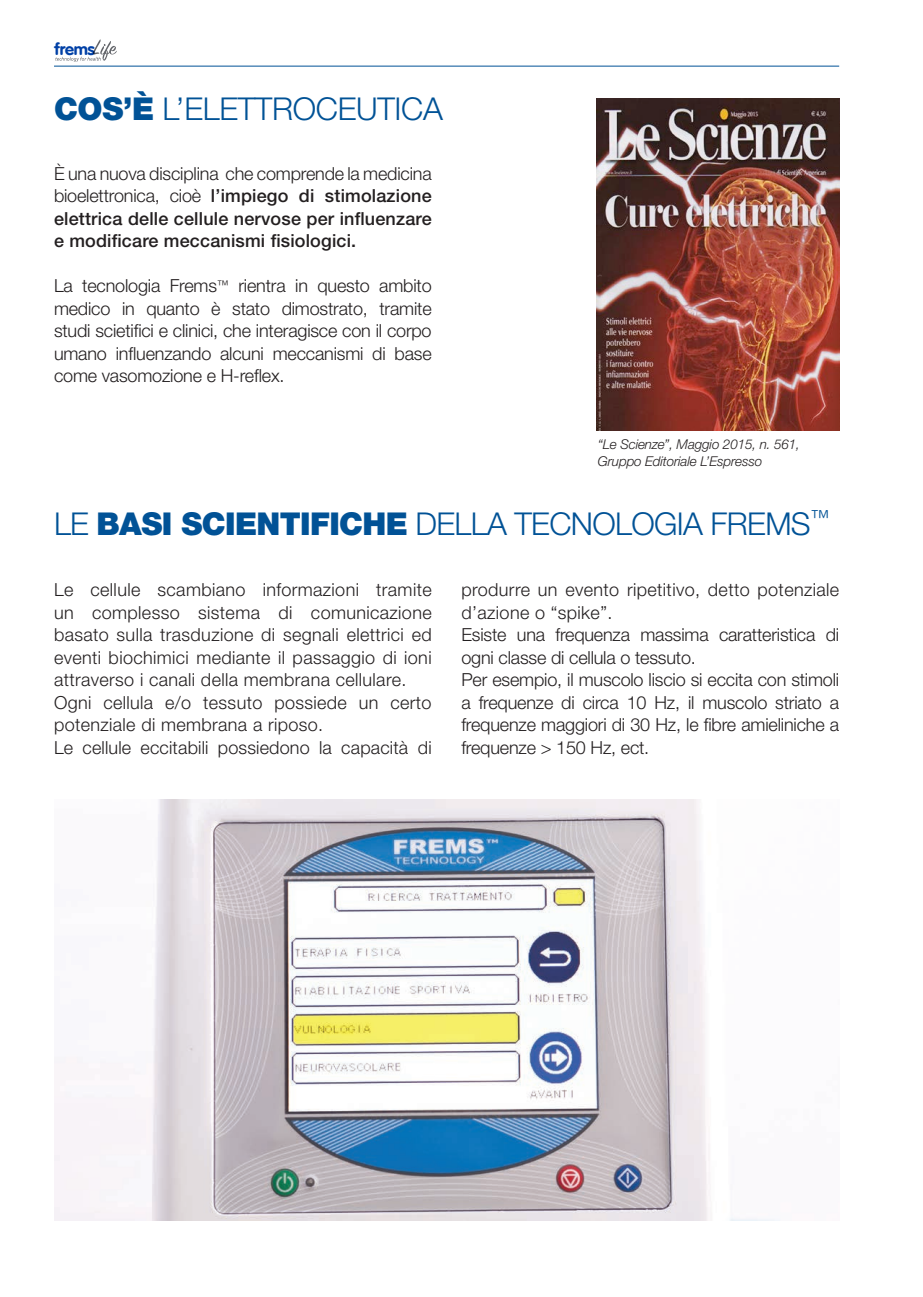
<style>
.page{position:relative;width:923px;height:1297px;background:#fff}
.page>*{position:absolute;margin:0;border:0;box-sizing:border-box;transform-origin:0 0}
.t1{font:300 31.5px "Helvetica Neue LT Std";letter-spacing:-.02em;color:#015296}
.t2{font:300 18px/22.5px "Helvetica Neue LT Std";letter-spacing:.01em;color:#231f20;text-align:justify}
.t3{font:500 18px/22.5px "Helvetica Neue LT Std";letter-spacing:.01em;color:#231f20;text-align:justify}
.t4{font:300 18px/22.5px "Helvetica Neue LT Std";letter-spacing:-.01em;color:#231f20}
.t5{font:16.65px "VAG Rounded Bold";letter-spacing:-.02em;color:#0040a6}
.t6{font:italic 300 13.5px/16.2px "Helvetica Neue LT Std";letter-spacing:-.01em;color:#231f20}
.s1{font-weight:900}
.s2{font-weight:300}
</style>
<div class="page">
<svg style="left:55px;top:39px;width:62px;height:23px"></svg>
<hr style="left:54px;top:66px;width:785px;height:1px;background:#015296">
<img style="left:54px;top:799px;width:720px;height:421px">
<img style="left:596px;top:98px;width:243px;height:333px">
<p class="t5" style="left:55px;top:39px;width:41px">frems</p>
<p class="t1" style="left:54px;top:90px;width:390px"><span class="s1">COS’È</span> L’ELETTROCEUTICA</p>
<p class="t3" style="left:54px;top:162px;width:379px"><span class="s2">È una nuova disciplina che comprende la medicina bioelettronica, cioè</span> l’impiego di stimolazione elettrica delle cellule nervose per influenzare e modificare meccanismi fisiologici.</p>
<p class="t2" style="left:54px;top:274px;width:379px">La tecnologia Frems<sup>™</sup> rientra in questo ambito medico in quanto è stato dimostrato, tramite studi scietifici e clinici, che interagisce con il corpo umano influenzando alcuni meccanismi di base come vasomozione e H-reflex.</p>
<p class="t6" style="left:598px;top:436px;width:203px">“Le Scienze”, Maggio 2015, n. 561,<br>Gruppo Editoriale L’Espresso</p>
<p class="t1" style="left:54px;top:504px;width:777px">LE <span class="s1">BASI SCIENTIFICHE</span> DELLA TECNOLOGIA FREMS<sup>™</sup></p>
<p class="t2" style="left:54px;top:578px;width:379px">Le cellule scambiano informazioni tramite un complesso sistema di comunicazione basato sulla trasduzione di segnali elettrici ed eventi biochimici mediante il passaggio di ioni attraverso i canali della membrana cellulare.</p>
<p class="t2" style="left:54px;top:690px;width:379px">Ogni cellula e/o tessuto possiede un certo potenziale di membrana a riposo.</p>
<p class="t2" style="left:54px;top:735px;width:379px">Le cellule eccitabili possiedono la capacità di</p>
<p class="t2" style="left:461px;top:578px;width:379px">produrre un evento ripetitivo, detto potenziale d’azione o “spike”.</p>
<p class="t4" style="left:461px;top:623px;width:379px">Esiste una frequenza massima caratteristica di ogni classe di cellula o tessuto.</p>
<p class="t2" style="left:461px;top:668px;width:379px">Per esempio, il muscolo liscio si eccita con stimoli a frequenze di circa 10 Hz, il muscolo striato a frequenze maggiori di 30 Hz, le fibre amieliniche a frequenze &gt; 150 Hz, ect.</p>
</div>
